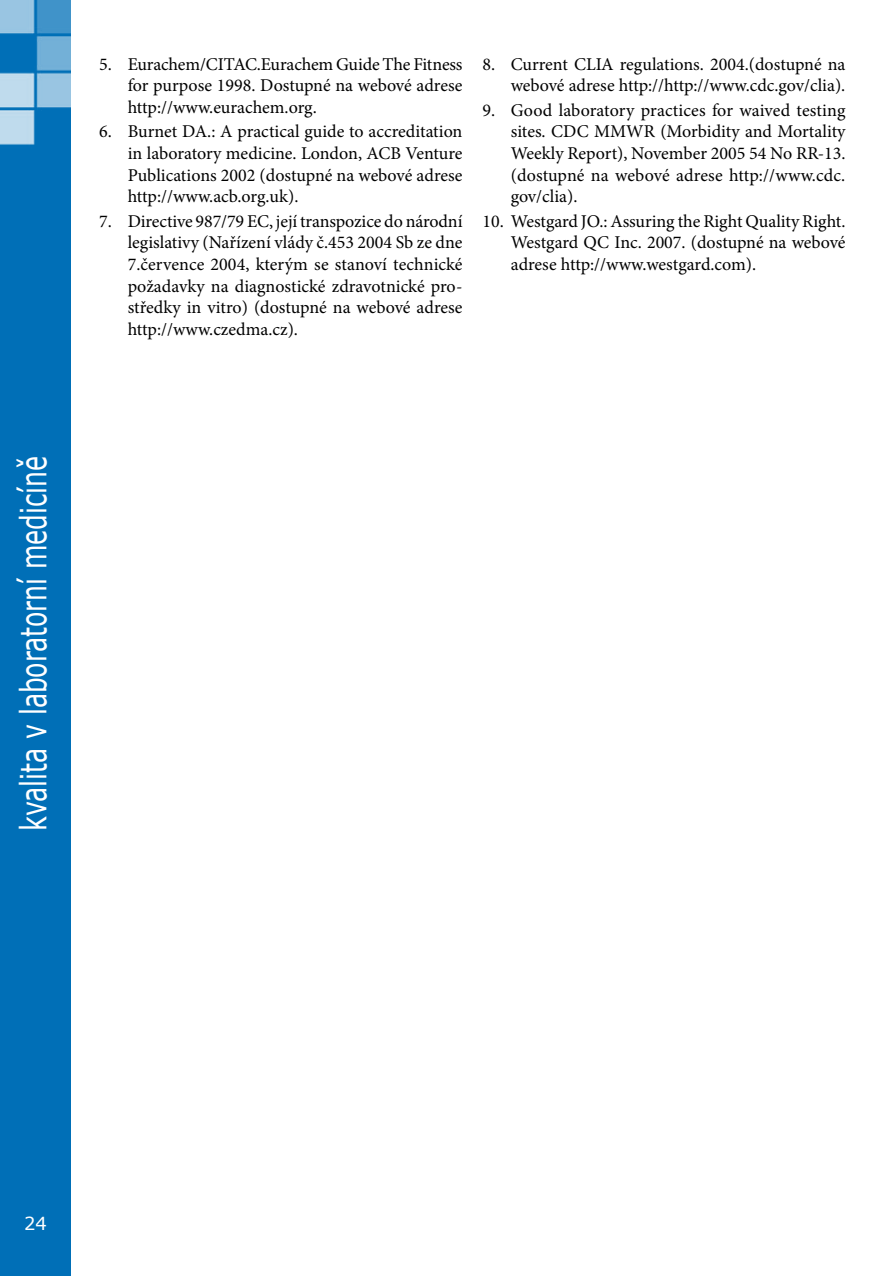
<style>
.page{position:relative;width:891px;height:1276px;background:#fff}
.page>*{position:absolute;margin:0;border:0;box-sizing:border-box;transform-origin:0 0}
.t1{font:36px "Verdana";color:#fff;scale:.7 1}
.t2{font:18px/21.6px "Minion Pro";color:#000;text-align:justify}
.t3{font:18px "Verdana";color:#fff}
</style>
<div class="page">
<img style="left:0;top:0;width:71px;height:1276px">
<h1 class="t1" style="left:10px;top:831px;width:538px;rotate:-90deg">kvalita v laboratorní medicíně</h1>
<p class="t2" style="left:128px;top:53px;width:336px;text-indent:-28px">5. Eurachem/CITAC.Eurachem Guide The Fitness for purpose 1998. Dostupné na webové adrese http://www.eurachem.org.</p>
<p class="t2" style="left:128px;top:121px;width:336px;text-indent:-28px">6. Burnet DA.: A practical guide to accreditation in laboratory medicine. London, ACB Venture Publications 2002 (dostupné na webové adrese http://www.acb.org.uk).</p>
<p class="t2" style="left:128px;top:210px;width:336px;text-indent:-28px">7. Directive 987/79 EC, její transpozice do národní legislativy (Nařízení vlády č.453 2004 Sb ze dne 7.července 2004, kterým se stanoví technické požadavky na diagnostické zdravotnické pro&shy;středky in vitro) (dostupné na webové adrese http://www.czedma.cz).</p>
<p class="t2" style="left:482px;top:53px;width:364px;text-align:right">8. Current CLIA regulations. 2004.(dostupné na webové adrese http://http://www.cdc.gov/clia).</p>
<p class="t2" style="left:510px;top:99px;width:336px;text-indent:-28px">9. Good laboratory practices for waived testing sites. CDC MMWR (Morbidity and Mortality Weekly Report), November 2005 54 No RR-13. (dostupné na webové adrese http://www.cdc. gov/clia).</p>
<p class="t2" style="left:510px;top:210px;width:336px;text-indent:-28px">10. Westgard JO.: Assuring the Right Quality Right.<br>Westgard QC Inc. 2007. (dostupné na webové adrese http://www.westgard.com).</p>
<p class="t3" style="left:24px;top:1211px;width:23px">24</p>
</div>
